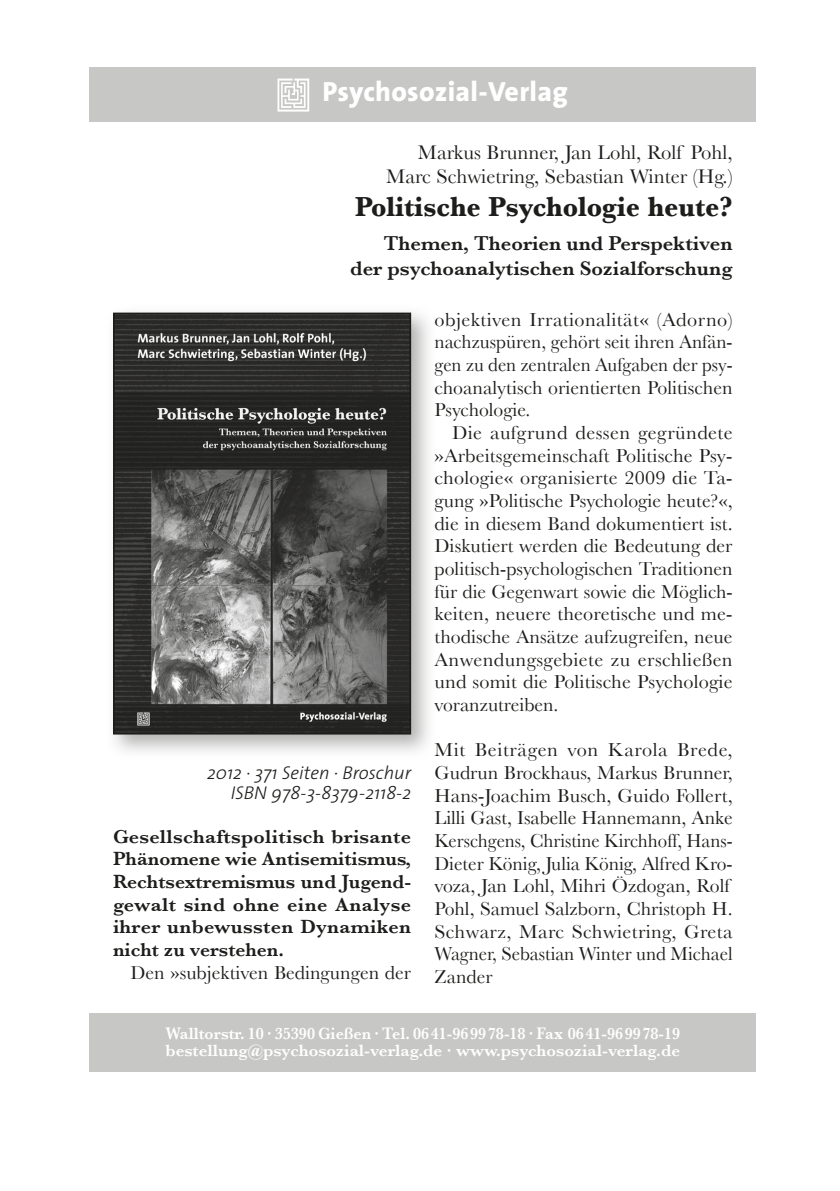
<style>
.page{position:relative;width:840px;height:1191px;background:#fff}
.page>*{position:absolute;margin:0;border:0;box-sizing:border-box;transform-origin:0 0}
.t1{font:700 28.8px "Baskerville";color:#1d1d1b;scale:.95 1}
.t2{font:800 27.8px "The Sans";letter-spacing:.01em;color:#fff}
.t3{font:20.6px/24.8px "Baskerville";color:#1d1d1b;text-align:right}
.t4{font:600 20.6px/24.8px "Baskerville";color:#1d1d1b;text-align:right}
.t5{font:19.6px/22.6px "Baskerville";color:#1d1d1b;text-align:justify}
.t6{font:600 19.6px/22.6px "Baskerville";letter-spacing:.015em;color:#1d1d1b;text-align:justify}
.t7{font:italic 300 18.6px/20.6px "The Sans";color:#1d1d1b;text-align:right}
.t8{font:600 17px/17px "Baskerville";color:#fff;scale:.94 1}
</style>
<div class="page">
<div style="left:90px;top:67px;width:665px;height:55px;background:#c7c7c6"></div>
<div style="left:90px;top:1013px;width:665px;height:58px;background:#c7c7c6"></div>
<svg style="left:277px;top:79px;width:32px;height:33px"></svg>
<img style="left:113px;top:312px;width:316px;height:440px">
<img style="left:116px;top:315px;width:292px;height:416px">
<div style="left:113px;top:312px;width:298px;height:422px;border:2px solid #1d1d1b"></div>
<h2 class="t2" style="left:322px;top:68px;width:247px">Psychosozial-Verlag</h2>
<p class="t3" style="left:386px;top:139px;width:348px">Markus Brunner, Jan Lohl, Rolf Pohl,<br>Marc Schwietring, Sebastian Winter (Hg.)</p>
<h1 class="t1" style="left:355px;top:190px;width:398px">Politische Psychologie heute?</h1>
<p class="t4" style="left:350px;top:231px;width:383px">Themen, Theorien und Perspektiven der psychoanalytischen Sozialforschung</p>
<p class="t5" style="left:434px;top:308px;width:299px">objektiven Irrationalität« (Adorno) nachzuspüren, gehört seit ihren Anfän&shy;gen zu den zentralen Aufgaben der psy&shy;choanalytisch orientierten Politischen Psychologie.</p>
<p class="t5" style="left:434px;top:421px;width:299px;text-indent:18px">Die aufgrund dessen gegründete »Arbeitsgemeinschaft Politische Psy&shy;chologie« organisierte 2009 die Ta&shy;gung »Politische Psychologie heute?«, die in diesem Band dokumentiert ist.<br>Diskutiert werden die Bedeutung der politisch-psychologischen Traditionen für die Gegenwart sowie die Möglich&shy;keiten, neuere theoretische und me&shy;thodische Ansätze aufzugreifen, neue Anwendungsgebiete zu erschließen und somit die Politische Psychologie voranzutreiben.</p>
<p class="t5" style="left:434px;top:738px;width:299px;text-align:left">Mit Beiträgen von Karola Brede, Gudrun Brockhaus, Markus Brunner, Hans-Joachim Busch, Guido Follert, Lilli Gast, Isabelle Hannemann, Anke Kerschgens, Christine Kirchhoff, Hans-Dieter König, Julia König, Alfred Kro&shy;voza, Jan Lohl, Mihri Özdogan, Rolf Pohl, Samuel Salzborn, Christoph H.<br>Schwarz, Marc Schwietring, Greta Wagner, Sebastian Winter und Michael Zander</p>
<p class="t7" style="left:207px;top:761px;width:205px">2012 · 371 Seiten · Broschur<br>ISBN 978-3-8379-2118-2</p>
<p class="t6" style="left:113px;top:825px;width:299px">Gesellschaftspolitisch brisante Phänomene wie Antisemitismus, Rechtsextremismus und Jugend&shy;gewalt sind ohne eine Analyse ihrer unbewussten Dynamiken nicht zu verstehen.</p>
<p class="t5" style="left:130px;top:961px;width:282px">Den »subjektiven Bedingungen der</p>
<p class="t8" style="left:165px;top:1024px;width:548px">Walltorstr. 10 · 35390 Gießen · Tel. 0641-969978-18 · Fax 0641-969978-19 bestellung@psychosozial-verlag.de · www.psychosozial-verlag.de</p>
</div>
